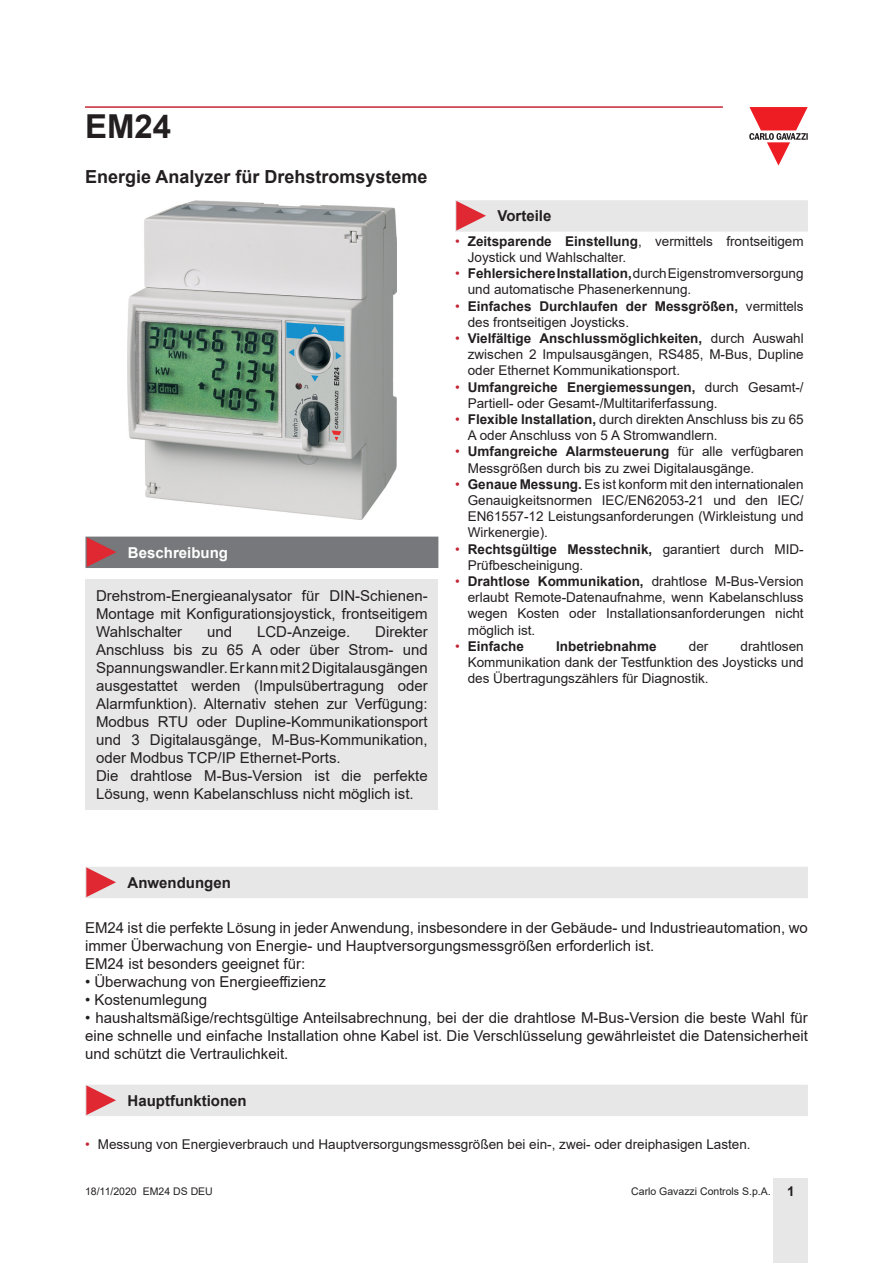
<style>
.page{position:relative;width:893px;height:1263px;background:#fff}
.page>*{position:absolute;margin:0;border:0;box-sizing:border-box;transform-origin:0 0}
.t1{font:700 33px "Arial";color:#231f20}
.Titolo02{font:700 18px "Arial";color:#231f20}
.Testo{font:15px/18px "Arial";color:#231f20;text-align:justify}
.Titolo03{font:700 15px "Arial";color:#231f20}
.Titolo04{font:700 15px "Arial";color:#fff}
.t2{font:13.5px/16.2px "Arial";color:#231f20}
.t3{font:700 13.5px "Arial";color:#231f20}
.t4{font:10.5px "Arial";color:#231f20}
.s1{color:#c42633}
.s2{font-weight:700}
.s3{font-weight:400;color:#c42633}
.s4{font-weight:700;font-size:13.5px}
</style>
<div class="page">
<hr style="left:85px;top:106px;width:638px;height:2px;background:#c42633">
<div style="left:774px;top:1178px;width:34px;height:85px;background:#e7e7e8"></div>
<svg style="left:749px;top:107px;width:59px;height:59px"></svg>
<div style="left:85px;top:580px;width:353px;height:230px;background:#e7e7e8"></div>
<img style="left:127px;top:201px;width:270px;height:319px">
<div style="left:85px;top:537px;width:353px;height:31px;background:#77787b"></div>
<div style="left:455px;top:200px;width:353px;height:32px;background:#e7e7e8"></div>
<div style="left:85px;top:867px;width:723px;height:31px;background:#e7e7e8"></div>
<div style="left:85px;top:1085px;width:723px;height:31px;background:#e7e7e8"></div>
<h1 class="t1" style="left:85px;top:103px;width:88px">EM24</h1>
<p class="Titolo02" style="left:85px;top:164px;width:344px">Energie Analyzer für Drehstromsysteme</p>
<p class="Titolo04" style="left:128px;top:542px;width:102px">Beschreibung</p>
<p class="Testo" style="left:96px;top:587px;width:333px">Drehstrom-Energieanalysator für DIN-Schienen-Montage mit Konfigurationsjoystick, frontseitigem Wahlschalter</p>
<p class="Testo" style="left:207px;top:623px;width:27px">und</p>
<p class="Testo" style="left:257px;top:623px;width:95px">LCD-Anzeige.</p>
<p class="Testo" style="left:96px;top:623px;width:333px;text-indent:279px">Direkter Anschluss bis zu 65 A oder über Strom- und Spannungswandler. Er kann mit 2 Digitalausgängen ausgestattet werden (Impulsübertragung oder Alarmfunktion). Alternativ stehen zur Verfügung:<br>Modbus RTU oder Dupline-Kommunikationsport und 3 Digitalausgänge, M-Bus-Kommunikation, oder Modbus TCP/IP Ethernet-Ports.</p>
<p class="Testo" style="left:96px;top:767px;width:333px">Die drahtlose M-Bus-Version ist die perfekte<br>Lösung, wenn Kabelanschluss nicht möglich ist.</p>
<p class="Titolo03" style="left:497px;top:206px;width:55px">Vorteile</p>
<p class="t2" style="left:468px;top:233px;width:337px;text-indent:-13px"><span class="s1">•</span> <span class="s2">Zeitsparende Einstellung</span>, vermittels frontseitigem<br>Joystick und Wahlschalter.</p>
<p class="t2" style="left:468px;top:265px;width:337px;text-indent:-13px"><span class="s1">•</span> <span class="s2">Fehlersichere Installation,</span> durch Eigenstromversorgung und automatische Phasenerkennung.</p>
<p class="t2" style="left:468px;top:298px;width:337px;text-indent:-13px"><span class="s1">•</span> <span class="s2">Einfaches Durchlaufen der Messgrößen,</span> vermittels des frontseitigen Joysticks.</p>
<p class="t2" style="left:468px;top:330px;width:337px;text-align:justify;text-indent:-13px"><span class="s1">•</span> <span class="s2">Vielfältige Anschlussmöglichkeiten,</span> durch Auswahl zwischen 2 Impulsausgängen, RS485, M-Bus, Dupline oder Ethernet Kommunikationsport.</p>
<p class="t2" style="left:468px;top:379px;width:337px;text-indent:-13px"><span class="s1">•</span> <span class="s2">Umfangreiche Energiemessungen,</span> durch Gesamt-/<br>Partiell- oder Gesamt-/Multitariferfassung.</p>
<p class="t2" style="left:468px;top:411px;width:337px;text-indent:-13px"><span class="s1">•</span> <span class="s2">Flexible Installation,</span> durch direkten Anschluss bis zu 65<br>A oder Anschluss von 5 A Stromwandlern.</p>
<p class="t2" style="left:468px;top:443px;width:337px;text-indent:-13px"><span class="s1">•</span> <span class="s2">Umfangreiche Alarmsteuerung</span> für alle verfügbaren<br>Messgrößen durch bis zu zwei Digitalausgänge.</p>
<p class="t2" style="left:468px;top:476px;width:337px;text-align:justify;text-indent:-13px"><span class="s1">•</span> <span class="s2">Genaue Messung.</span> Es ist konform mit den internationalen Genauigkeitsnormen IEC/EN62053-21 und den IEC/ EN61557-12 Leistungsanforderungen (Wirkleistung und Wirkenergie).</p>
<p class="t2" style="left:468px;top:541px;width:337px;text-indent:-13px"><span class="s1">•</span> <span class="s2">Rechtsgültige Messtechnik,</span> garantiert durch MID-<br>Prüfbescheinigung.</p>
<p class="t2" style="left:468px;top:573px;width:337px;text-align:justify;text-indent:-13px"><span class="s1">•</span> <span class="s2">Drahtlose Kommunikation,</span> drahtlose M-Bus-Version erlaubt Remote-Datenaufnahme, wenn Kabelanschluss wegen Kosten oder Installationsanforderungen nicht möglich ist.</p>
<p class="t3" style="left:455px;top:636px;width:71px"><span class="s3">•</span> Einfache</p>
<p class="t3" style="left:556px;top:636px;width:102px">Inbetriebnahme</p>
<p class="t2" style="left:689px;top:638px;width:21px">der</p>
<p class="t2" style="left:468px;top:638px;width:337px;text-align:justify;text-indent:273px">drahtlosen Kommunikation dank der Testfunktion des Joysticks und des Übertragungszählers für Diagnostik.</p>
<p class="Titolo03" style="left:128px;top:872px;width:105px">Anwendungen</p>
<p class="Testo" style="left:85px;top:919px;width:724px">EM24 ist die perfekte Lösung in jeder Anwendung, insbesondere in der Gebäude- und Industrieautomation, wo immer Überwachung von Energie- und Hauptversorgungsmessgrößen erforderlich ist.</p>
<p class="Testo" style="left:85px;top:955px;width:222px">EM24 ist besonders geeignet für:</p>
<p class="Testo" style="left:85px;top:973px;width:242px">• Überwachung von Energieeffizienz</p>
<p class="Testo" style="left:85px;top:991px;width:123px">• Kostenumlegung</p>
<p class="Testo" style="left:85px;top:1009px;width:724px">• haushaltsmäßige/rechtsgültige Anteilsabrechnung, bei der die drahtlose M-Bus-Version die beste Wahl für eine schnelle und einfache Installation ohne Kabel ist. Die Verschlüsselung gewährleistet die Datensicherheit und schützt die Vertraulichkeit.</p>
<p class="Titolo03" style="left:128px;top:1090px;width:121px">Hauptfunktionen</p>
<p class="t2" style="left:85px;top:1136px;width:667px"><span class="s1">•</span> Messung von Energieverbrauch und Hauptversorgungsmessgrößen bei ein-, zwei- oder dreiphasigen Lasten.</p>
<p class="t4" style="left:85px;top:1183px;width:129px">18/11/2020 EM24 DS DEU</p>
<p class="t4" style="left:631px;top:1183px;width:165px">Carlo Gavazzi Controls S.p.A. <span class="s4">1</span></p>
</div>
